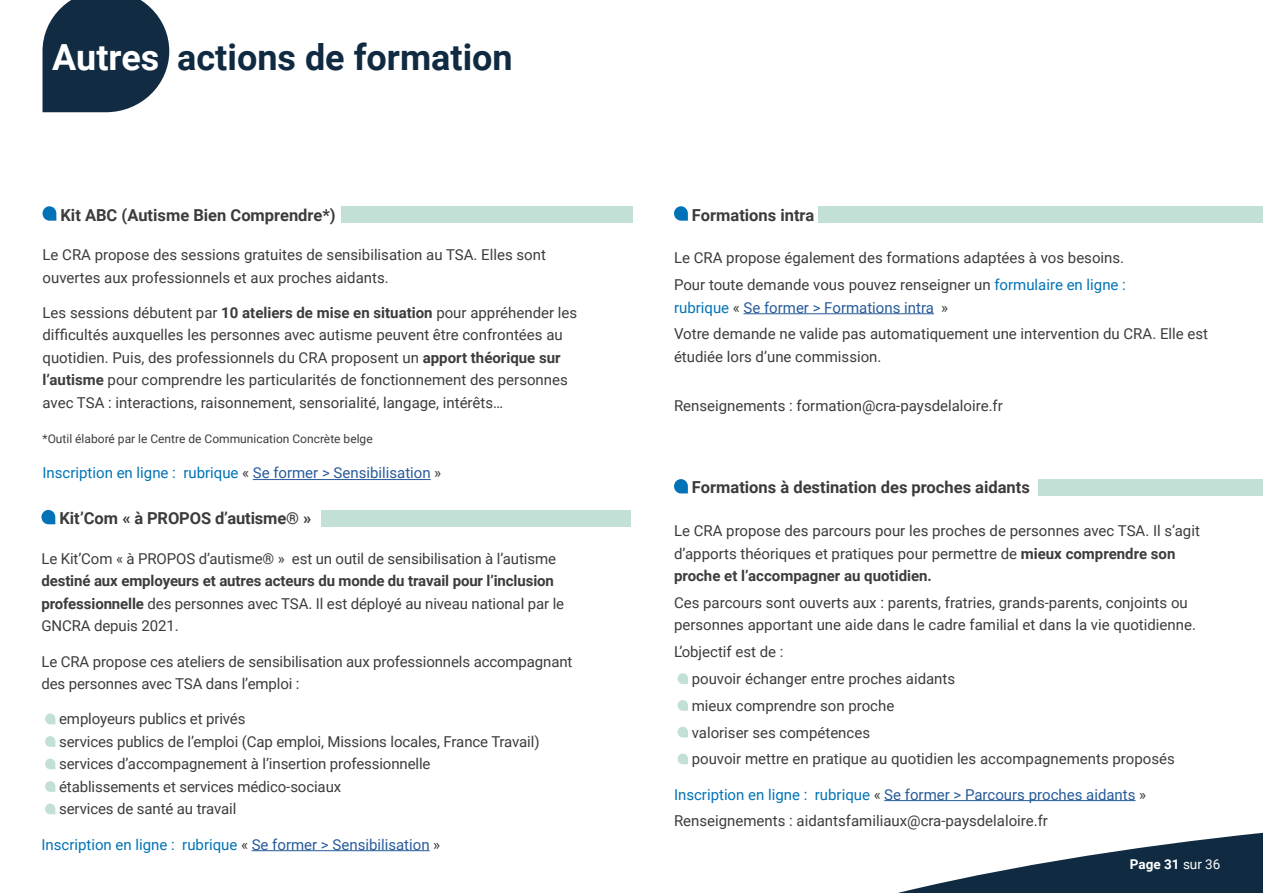
<style>
.page{position:relative;width:1263px;height:893px;background:#fff}
.page>*{position:absolute;margin:0;border:0;box-sizing:border-box;transform-origin:0 0}
.t1{font:700 36px "Roboto";color:#102b41}
.t2{font:700 16.5px "Roboto";color:#3c3c3b}
.t3{font:15px/22.5px "Roboto";color:#3c3c3b}
.t4{font:700 15px/22.5px "Roboto";letter-spacing:-.01em;color:#3c3c3b}
.t5{font:15px "Roboto";color:#0073b6}
.t6{font:700 13.5px "Roboto";color:#fff}
.t7{font:12px "Roboto";color:#3c3c3b}
.s1{color:#fff}
.s2{font-weight:700}
.s3{color:#3c3c3b}
.s4{color:#275b9b}
.s5{font-weight:400}
.s6{color:#0073b6}
</style>
<div class="page">
<hr style="left:253px;top:479px;width:178px;height:1px;background:#275b9b">
<svg style="left:43px;top:206px;width:13px;height:15px"></svg>
<svg style="left:43px;top:0;width:126px;height:112px;background:#2a4257"></svg>
<div style="left:341px;top:206px;width:291px;height:17px;background:#c2e0d6"></div>
<div style="left:819px;top:206px;width:444px;height:17px;background:#c2e0d6"></div>
<hr style="left:743px;top:313px;width:191px;height:1px;background:#275b9b">
<svg style="left:674px;top:206px;width:14px;height:15px"></svg>
<svg style="left:898px;top:832px;width:365px;height:61px;fill:#102b41"></svg>
<hr style="left:252px;top:850px;width:178px;height:1px;background:#275b9b">
<svg style="left:41px;top:510px;width:14px;height:14px"></svg>
<svg style="left:45px;top:714px;width:10px;height:10px"></svg>
<svg style="left:45px;top:736px;width:10px;height:11px"></svg>
<svg style="left:45px;top:759px;width:10px;height:10px"></svg>
<svg style="left:45px;top:781px;width:10px;height:11px"></svg>
<svg style="left:45px;top:804px;width:10px;height:10px"></svg>
<div style="left:321px;top:510px;width:310px;height:16px;background:#c2e0d6"></div>
<div style="left:1038px;top:479px;width:225px;height:17px;background:#c2e0d6"></div>
<hr style="left:884px;top:800px;width:251px;height:1px;background:#275b9b">
<svg style="left:674px;top:479px;width:14px;height:14px"></svg>
<svg style="left:678px;top:673px;width:10px;height:11px"></svg>
<svg style="left:678px;top:700px;width:10px;height:11px"></svg>
<svg style="left:678px;top:727px;width:10px;height:10px"></svg>
<svg style="left:678px;top:753px;width:10px;height:11px"></svg>
<h1 class="t1" style="left:52px;top:32px;width:462px"><span class="s1">Autres</span> actions de formation</h1>
<p class="t2" style="left:60px;top:203px;width:277px">Kit ABC (Autisme Bien Comprendre*)</p>
<p class="t3" style="left:43px;top:243px;width:505px">Le CRA propose des sessions gratuites de sensibilisation au TSA. Elles sont ouvertes aux professionnels et aux proches aidants.</p>
<p class="t3" style="left:43px;top:301px;width:536px">Les sessions débutent par <span class="s2">10 ateliers de mise en situation</span> pour appréhender les difficultés auxquelles les personnes avec autisme peuvent être confrontées au quotidien. Puis, des professionnels du CRA proposent un <span class="s2">apport théorique sur l’autisme</span> pour comprendre les particularités de fonctionnement des personnes avec TSA : interactions, raisonnement, sensorialité, langage, intérêts…</p>
<p class="t7" style="left:43px;top:430px;width:332px">*Outil élaboré par le Centre de Communication Concrète belge</p>
<p class="t5" style="left:43px;top:463px;width:400px">Inscription en ligne : rubrique <span class="s3">«</span> <span class="s4">Se former &gt; Sensibilisation</span> <span class="s3">»</span></p>
<p class="t2" style="left:59px;top:507px;width:253px">Kit’Com « à PROPOS d’autisme® »</p>
<p class="t3" style="left:41px;top:547px;width:516px">Le Kit’Com « à PROPOS d’autisme® » est un outil de sensibilisation à l’autisme</p>
<p class="t4" style="left:41px;top:569px;width:524px">destiné aux employeurs et autres acteurs du monde du travail pour l’inclusion professionnelle <span class="s5">des personnes avec TSA. Il est déployé au niveau national par le<br>GNCRA depuis 2021.</span></p>
<p class="t3" style="left:41px;top:649px;width:533px">Le CRA propose ces ateliers de sensibilisation aux professionnels accompagnant des personnes avec TSA dans l’emploi :</p>
<p class="t3" style="left:59px;top:707px;width:482px">employeurs publics et privés<br>services publics de l’emploi (Cap emploi, Missions locales, France Travail) services d’accompagnement à l’insertion professionnelle<br>établissements et services médico-sociaux<br>services de santé au travail</p>
<p class="t5" style="left:41px;top:834px;width:400px">Inscription en ligne : rubrique <span class="s3">«</span> <span class="s4">Se former &gt; Sensibilisation</span> <span class="s3">»</span></p>
<p class="t2" style="left:692px;top:203px;width:124px">Formations intra</p>
<p class="t3" style="left:674px;top:244px;width:453px;line-height:26.7px">Le CRA propose également des formations adaptées à vos besoins.<br>Pour toute demande vous pouvez renseigner un <span class="s6">formulaire en ligne :</span></p>
<p class="t3" style="left:674px;top:293px;width:535px;line-height:26.7px"><span class="s6">rubrique</span> « <span class="s4">Se former &gt; Formations intra</span> »<br>Votre demande ne valide pas automatiquement une intervention du CRA. Elle est</p>
<p class="t3" style="left:674px;top:345px;width:209px">étudiée lors d’une commission.</p>
<p class="t3" style="left:674px;top:394px;width:330px">Renseignements : formation@cra-paysdelaloire.fr</p>
<p class="t2" style="left:692px;top:476px;width:339px">Formations à destination des proches aidants</p>
<p class="t3" style="left:674px;top:519px;width:527px">Le CRA propose des parcours pour les proches de personnes avec TSA. Il s’agit d’apports théoriques et pratiques pour permettre de <span class="s2">mieux comprendre son proche et l’accompagner au quotidien.</span></p>
<p class="t3" style="left:674px;top:591px;width:523px">Ces parcours sont ouverts aux : parents, fratries, grands-parents, conjoints ou personnes apportant une aide dans le cadre familial et dans la vie quotidienne.</p>
<p class="t3" style="left:692px;top:638px;width:485px;line-height:26.7px;text-indent:-18px">L’objectif est de :<br>pouvoir échanger entre proches aidants<br>mieux comprendre son proche<br>valoriser ses compétences<br>pouvoir mettre en pratique au quotidien les accompagnements proposés</p>
<p class="t3" style="left:674px;top:780px;width:474px;line-height:26.7px"><span class="s6">Inscription en ligne : rubrique</span> « <span class="s4">Se former &gt; Parcours proches aidants</span> »<br>Renseignements : aidantsfamiliaux@cra-paysdelaloire.fr</p>
<p class="t6" style="left:1130px;top:855px;width:92px">Page 31 <span class="s5">sur 36</span></p>
</div>
